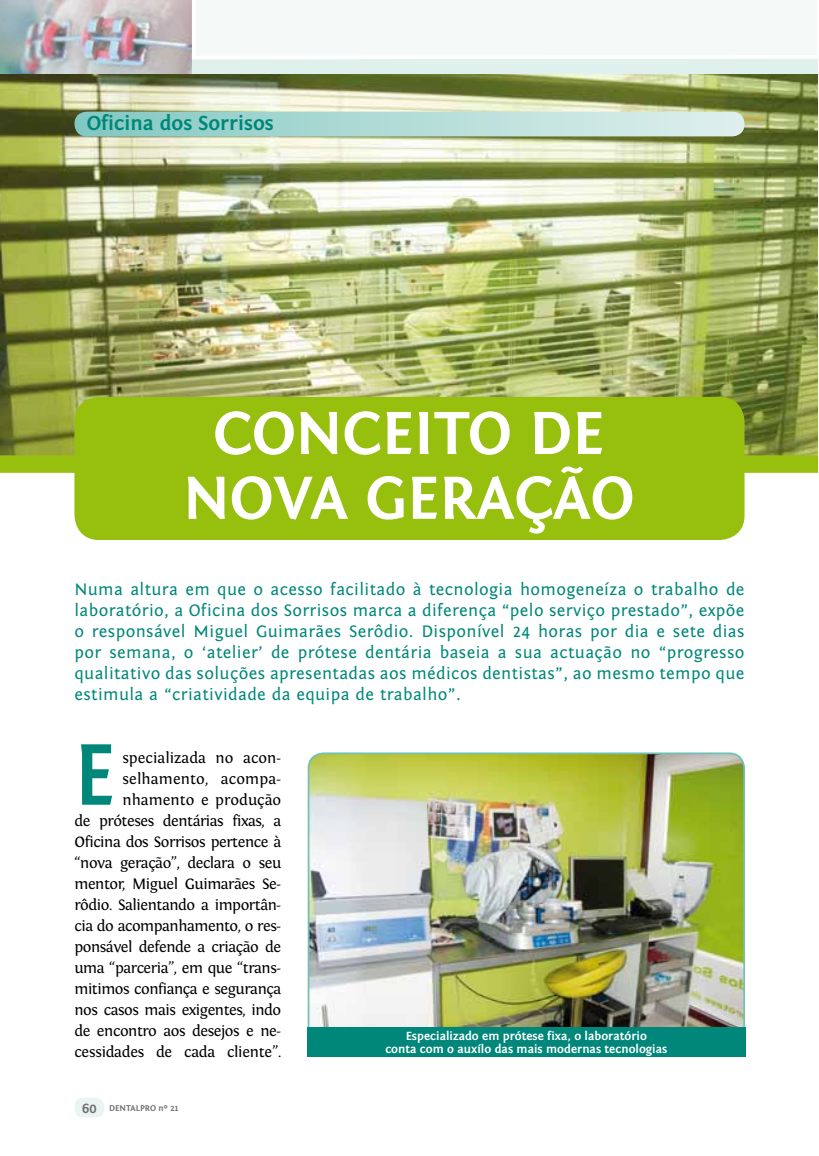
<style>
.page{position:relative;width:819px;height:1156px;background:#fff}
.page>*{position:absolute;margin:0;border:0;box-sizing:border-box;transform-origin:0 0}
.t1{font:700 90.48px "Fontin Sans";color:#00877a;scale:.87 1}
.t2{font:700 63px/64.8px "Fontin Sans";color:#fff;text-align:center}
.t3{font:700 21px "Fontin Sans";color:#00877a}
.t4{font:17.5px/21px "Fontin Sans";letter-spacing:.02em;color:#00877a;text-align:justify}
.t5{font:15.75px/21px "Fontin";letter-spacing:-.03em;color:#000;text-align:right}
.t6{font:700 12.25px/12.2px "Fontin Sans";color:#fff;text-align:center}
.t7{font:700 8.75px "Fontin Sans";color:#707172}
.s1{font-size:14px}
</style>
<div class="page">
<div style="left:192px;top:1px;width:625px;height:73px;background:#dff0ed"></div>
<div style="left:74px;top:1098px;width:30px;height:19px;background:#eaf5f3;border-radius:9px"></div>
<img style="left:0;top:1px;width:192px;height:73px">
<svg style="left:190px;top:1px;width:628px;height:60px;background:#f4f9f8"></svg>
<img style="left:0;top:74px;width:817px;height:381px">
<svg style="left:74px;top:112px;width:670px;height:24px;background:#b1dbd6"></svg>
<img style="left:308px;top:755px;width:435px;height:272px">
<div style="left:308px;top:752px;width:437px;height:305px;border:2px solid #70c2b6;border-radius:15px"></div>
<div style="left:307px;top:1027px;width:438px;height:30px;background:#00877a"></div>
<div style="left:0;top:455px;width:817px;height:18px;background:#97bf0d"></div>
<div style="left:74px;top:397px;width:670px;height:143px;background:#97bf0d;border-radius:25px"></div>
<p class="t3" style="left:87px;top:112px;width:189px">Oficina dos Sorrisos</p>
<h2 class="t2" style="left:183px;top:402px;width:452px">CONCEITO DE<br>NOVA GERAÇÃO</h2>
<p class="t4" style="left:74px;top:579px;width:671px">Numa altura em que o acesso facilitado à tecnologia homogeneíza o trabalho de laboratório, a Oficina dos Sorrisos marca a diferença “pelo serviço prestado”, expõe o responsável Miguel Guimarães Serôdio. Disponível 24 horas por dia e sete dias por semana, o ‘atelier’ de prótese dentária baseia a sua actuação no “progresso qualitativo das soluções apresentadas aos médicos dentistas”, ao mesmo tempo que estimula a “criatividade da equipa de trabalho”.</p>
<h1 class="t1" style="left:74px;top:725px;width:48px">E</h1>
<p class="t5" style="left:74px;top:747px;width:208px">specializada no acon&shy;selhamento, acompa&shy;nhamento e produção<br>de próteses dentárias fixas, a<br>Oficina dos Sorrisos pertence à “nova geração”, declara o seu mentor, Miguel Guimarães Se&shy;rôdio. Salientando a importân&shy;cia do acompanhamento, o res&shy;ponsável defende a criação de uma “parceria”, em que “trans&shy;mitimos confiança e segurança nos casos mais exigentes, indo de encontro aos desejos e ne&shy;cessidades de cada cliente”.</p>
<p class="t7" style="left:82px;top:1103px;width:98px"><span class="s1">60</span> DENTALPRO nº 21</p>
<p class="t6" style="left:385px;top:1030px;width:283px">Especializado em prótese fixa, o laboratório<br>conta com o auxílo das mais modernas tecnologias</p>
</div>
